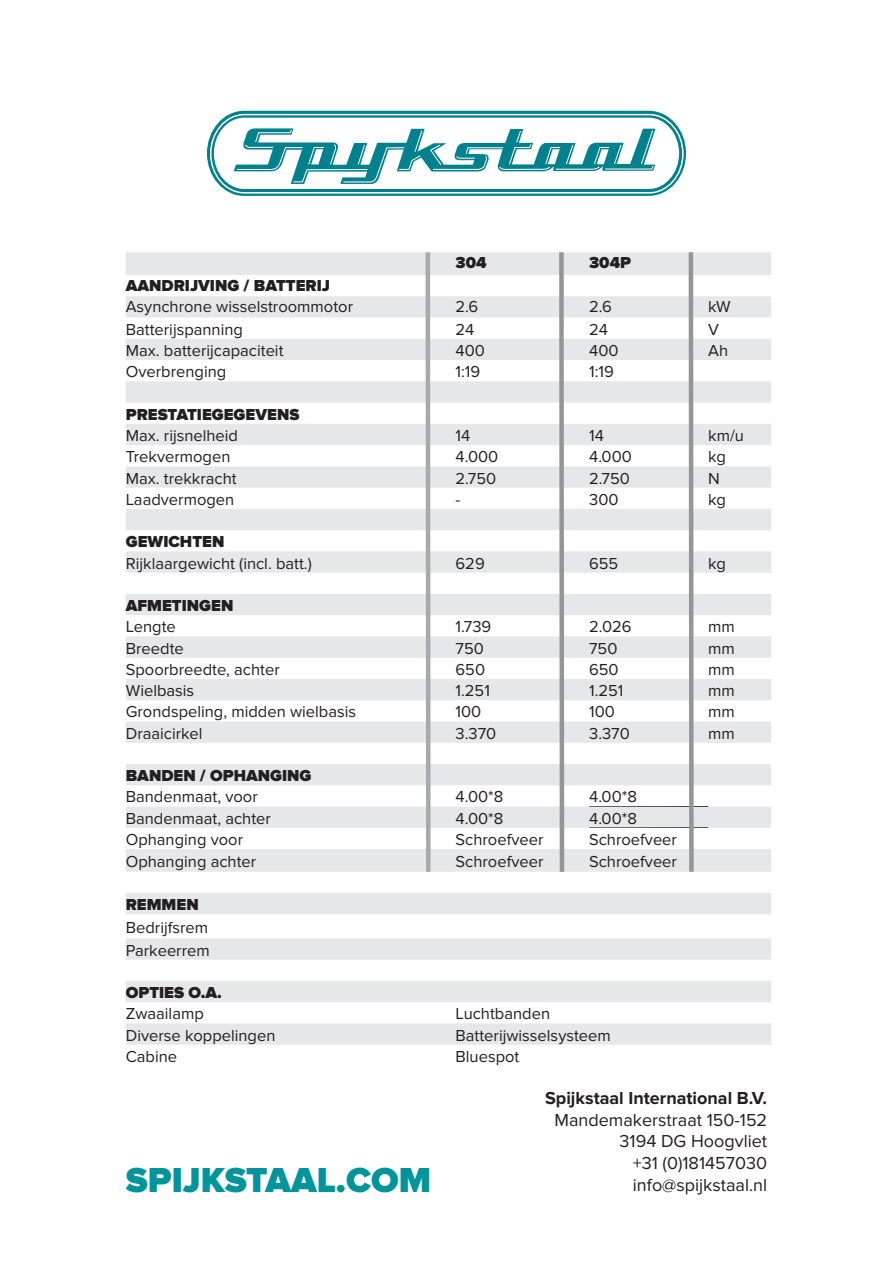
<style>
.page{position:relative;width:893px;height:1263px;background:#fff}
.page>*{position:absolute;margin:0;border:0;box-sizing:border-box;transform-origin:0 0}
.t1{font:900 36px "Proxima Nova A";color:#00949d}
.t2{font:18px "Proxima Nova";color:#231f20}
.t3{font:700 18px "Proxima Nova";color:#231f20}
.t4{font:16.5px "Proxima Nova";color:#231f20}
.t5{font:900 16.5px "Proxima Nova";color:#231f20}
</style>
<div class="page">
<svg style="left:207px;top:111px;width:479px;height:85px"></svg>
<svg style="left:126px;top:252px;width:645px;height:793px;fill:#edeeef"></svg>
<hr style="left:589px;top:806px;width:119px;height:1px;background:#fff">
<hr style="left:589px;top:827px;width:119px;height:1px;background:#fff">
<hr style="left:589px;top:828px;width:119px;height:1px;background:#fff">
<svg style="left:423px;top:252px;width:10px;height:624px"></svg>
<svg style="left:557px;top:252px;width:9px;height:624px"></svg>
<svg style="left:686px;top:252px;width:10px;height:624px"></svg>
<p class="t5" style="left:456px;top:253px;width:33px">304</p>
<p class="t5" style="left:589px;top:253px;width:43px">304P</p>
<p class="t5" style="left:126px;top:276px;width:206px">AANDRIJVING / BATTERIJ</p>
<p class="t4" style="left:126px;top:297px;width:229px">Asynchrone wisselstroommotor</p>
<p class="t4" style="left:456px;top:297px;width:24px">2.6</p>
<p class="t4" style="left:589px;top:297px;width:24px">2.6</p>
<p class="t4" style="left:708px;top:297px;width:24px">kW</p>
<p class="t4" style="left:126px;top:320px;width:119px">Batterijspanning</p>
<p class="t4" style="left:456px;top:320px;width:20px">24</p>
<p class="t4" style="left:589px;top:320px;width:20px">24</p>
<p class="t4" style="left:708px;top:320px;width:12px">V</p>
<p class="t4" style="left:126px;top:341px;width:159px">Max. batterijcapaciteit</p>
<p class="t4" style="left:456px;top:341px;width:31px">400</p>
<p class="t4" style="left:589px;top:341px;width:31px">400</p>
<p class="t4" style="left:708px;top:341px;width:21px">Ah</p>
<p class="t4" style="left:126px;top:362px;width:102px">Overbrenging</p>
<p class="t4" style="left:456px;top:362px;width:26px">1:19</p>
<p class="t4" style="left:589px;top:362px;width:26px">1:19</p>
<p class="t5" style="left:126px;top:405px;width:175px">PRESTATIEGEGEVENS</p>
<p class="t4" style="left:126px;top:426px;width:114px">Max. rijsnelheid</p>
<p class="t4" style="left:456px;top:426px;width:16px">14</p>
<p class="t4" style="left:589px;top:426px;width:16px">14</p>
<p class="t4" style="left:708px;top:426px;width:37px">km/u</p>
<p class="t4" style="left:126px;top:447px;width:106px">Trekvermogen</p>
<p class="t4" style="left:456px;top:447px;width:44px">4.000</p>
<p class="t4" style="left:589px;top:447px;width:44px">4.000</p>
<p class="t4" style="left:708px;top:447px;width:19px">kg</p>
<p class="t4" style="left:126px;top:468px;width:112px">Max. trekkracht</p>
<p class="t4" style="left:456px;top:468px;width:42px">2.750</p>
<p class="t4" style="left:589px;top:468px;width:42px">2.750</p>
<p class="t4" style="left:708px;top:468px;width:13px">N</p>
<p class="t4" style="left:126px;top:490px;width:110px">Laadvermogen</p>
<p class="t4" style="left:456px;top:490px;width:6px">-</p>
<p class="t4" style="left:589px;top:490px;width:31px">300</p>
<p class="t4" style="left:708px;top:490px;width:19px">kg</p>
<p class="t5" style="left:126px;top:532px;width:100px">GEWICHTEN</p>
<p class="t4" style="left:126px;top:554px;width:188px">Rijklaargewicht (incl. batt.)</p>
<p class="t4" style="left:456px;top:554px;width:31px">629</p>
<p class="t4" style="left:589px;top:554px;width:31px">655</p>
<p class="t4" style="left:708px;top:554px;width:19px">kg</p>
<p class="t5" style="left:126px;top:596px;width:109px">AFMETINGEN</p>
<p class="t4" style="left:126px;top:617px;width:52px">Lengte</p>
<p class="t4" style="left:456px;top:617px;width:37px">1.739</p>
<p class="t4" style="left:589px;top:617px;width:44px">2.026</p>
<p class="t4" style="left:708px;top:617px;width:28px">mm</p>
<p class="t4" style="left:126px;top:639px;width:60px">Breedte</p>
<p class="t4" style="left:456px;top:639px;width:30px">750</p>
<p class="t4" style="left:589px;top:639px;width:30px">750</p>
<p class="t4" style="left:708px;top:639px;width:28px">mm</p>
<p class="t4" style="left:126px;top:660px;width:156px">Spoorbreedte, achter</p>
<p class="t4" style="left:456px;top:660px;width:31px">650</p>
<p class="t4" style="left:589px;top:660px;width:31px">650</p>
<p class="t4" style="left:708px;top:660px;width:28px">mm</p>
<p class="t4" style="left:126px;top:681px;width:70px">Wielbasis</p>
<p class="t4" style="left:456px;top:681px;width:36px">1.251</p>
<p class="t4" style="left:589px;top:681px;width:36px">1.251</p>
<p class="t4" style="left:708px;top:681px;width:28px">mm</p>
<p class="t4" style="left:126px;top:702px;width:232px">Grondspeling, midden wielbasis</p>
<p class="t4" style="left:456px;top:702px;width:27px">100</p>
<p class="t4" style="left:589px;top:702px;width:27px">100</p>
<p class="t4" style="left:708px;top:702px;width:28px">mm</p>
<p class="t4" style="left:126px;top:724px;width:78px">Draaicirkel</p>
<p class="t4" style="left:456px;top:724px;width:42px">3.370</p>
<p class="t4" style="left:589px;top:724px;width:42px">3.370</p>
<p class="t4" style="left:708px;top:724px;width:28px">mm</p>
<p class="t5" style="left:126px;top:766px;width:187px">BANDEN / OPHANGING</p>
<p class="t4" style="left:126px;top:787px;width:134px">Bandenmaat, voor</p>
<p class="t4" style="left:456px;top:787px;width:49px">4.00*8</p>
<p class="t4" style="left:589px;top:787px;width:49px">4.00*8</p>
<p class="t4" style="left:126px;top:809px;width:147px">Bandenmaat, achter</p>
<p class="t4" style="left:456px;top:809px;width:49px">4.00*8</p>
<p class="t4" style="left:589px;top:809px;width:49px">4.00*8</p>
<p class="t4" style="left:126px;top:830px;width:119px">Ophanging voor</p>
<p class="t4" style="left:456px;top:830px;width:89px">Schroefveer</p>
<p class="t4" style="left:589px;top:830px;width:89px">Schroefveer</p>
<p class="t4" style="left:126px;top:852px;width:132px">Ophanging achter</p>
<p class="t4" style="left:456px;top:852px;width:89px">Schroefveer</p>
<p class="t4" style="left:589px;top:852px;width:89px">Schroefveer</p>
<p class="t5" style="left:126px;top:895px;width:74px">REMMEN</p>
<p class="t4" style="left:126px;top:918px;width:84px">Bedrijfsrem</p>
<p class="t4" style="left:126px;top:940px;width:86px">Parkeerrem</p>
<p class="t5" style="left:126px;top:983px;width:98px">OPTIES O.A.</p>
<p class="t4" style="left:126px;top:1004px;width:80px">Zwaailamp</p>
<p class="t4" style="left:456px;top:1004px;width:96px">Luchtbanden</p>
<p class="t4" style="left:126px;top:1025px;width:151px">Diverse koppelingen</p>
<p class="t4" style="left:456px;top:1025px;width:157px">Batterijwisselsysteem</p>
<p class="t4" style="left:126px;top:1047px;width:53px">Cabine</p>
<p class="t4" style="left:456px;top:1047px;width:65px">Bluespot</p>
<p class="t1" style="left:126px;top:1159px;width:307px">SPIJKSTAAL.COM</p>
<p class="t3" style="left:545px;top:1088px;width:224px">Spijkstaal International B.V.</p>
<p class="t2" style="left:554px;top:1109px;width:214px">Mandemakerstraat 150-152</p>
<p class="t2" style="left:620px;top:1131px;width:149px">3194 DG Hoogvliet</p>
<p class="t2" style="left:633px;top:1153px;width:136px">+31 (0)181457030</p>
<p class="t2" style="left:633px;top:1174px;width:136px">info@spijkstaal.nl</p>
</div>
